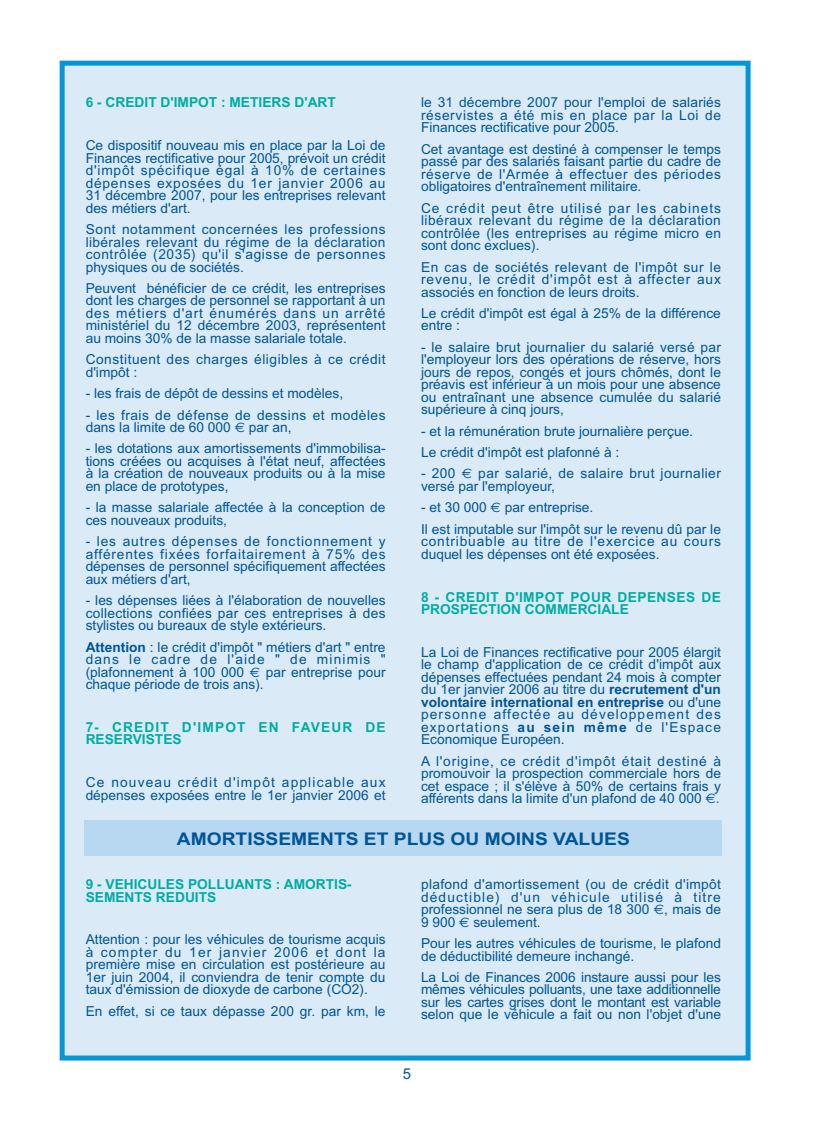
<style>
.page{position:relative;width:815px;height:1124px;background:#fff}
.page>*{position:absolute;margin:0;border:0;box-sizing:border-box;transform-origin:0 0}
.t1{font:700 17.5px "Arial";color:#005595;scale:1.1 1}
.t2{font:15px "Arial";color:#005595}
.t3{font:13.75px/12.5px "Arial";color:#005595;text-align:justify}
.t4{font:700 13.75px/12.5px "Arial";color:#00aca2}
.t5{font:13.75px/12.5px "Arial";letter-spacing:.035em;color:#005595}
.t6{font:13.75px/12.5px "Arial";letter-spacing:.06em;color:#005595}
.t7{font:13.75px/12.5px "Arial";letter-spacing:.03em;color:#005595}
.t8{font:700 13.75px/12.5px "Arial";letter-spacing:.085em;color:#00aca2}
.s1{font-family:"Euro Sans"}
.s2{font-weight:700}
</style>
<div class="page">
<div style="left:62px;top:63px;width:686px;height:994px;background:#daeaf7"></div>
<div style="left:60px;top:61px;width:691px;height:999px;border:5px solid #0696d7"></div>
<div style="left:84px;top:820px;width:638px;height:35px;background:#b8d7f0"></div>
<p class="t4" style="left:86px;top:98px;width:252px">6 - CREDIT D'IMPOT : METIERS D'ART</p>
<p class="t3" style="left:86px;top:140px;width:301px">Ce dispositif nouveau mis en place par la Loi de Finances rectificative pour 2005, prévoit un crédit d'impôt spécifique égal à 10% de certaines dépenses exposées du 1er janvier 2006 au 31 décembre 2007, pour les entreprises relevant des métiers d'art.</p>
<p class="t3" style="left:86px;top:224px;width:301px">Sont notamment concernées les professions libérales relevant du régime de la déclaration contrôlée (2035) qu'il s'agisse de personnes physiques ou de sociétés.</p>
<p class="t3" style="left:86px;top:283px;width:301px">Peuvent bénéficier de ce crédit, les entreprises dont les charges de personnel se rapportant à un des métiers d'art énumérés dans un arrêté ministériel du 12 décembre 2003, représentent au moins 30% de la masse salariale totale.</p>
<p class="t5" style="left:86px;top:354px;width:301px">Constituent des charges éligibles à ce crédit d'impôt :</p>
<p class="t3" style="left:86px;top:388px;width:259px">- les frais de dépôt de dessins et modèles,</p>
<p class="t5" style="left:86px;top:410px;width:301px">- les frais de défense de dessins et modèles dans la limite de 60 000 <span class="s1">€</span> par an,</p>
<p class="t3" style="left:86px;top:443px;width:301px">- les dotations aux amortissements d'immobilisa&shy;tions créées ou acquises à l'état neuf, affectées à la création de nouveaux produits ou à la mise en place de prototypes,</p>
<p class="t3" style="left:86px;top:502px;width:301px">- la masse salariale affectée à la conception de ces nouveaux produits,</p>
<p class="t3" style="left:86px;top:536px;width:301px">- les autres dépenses de fonctionnement y afférentes fixées forfaitairement à 75% des dépenses de personnel spécifiquement affectées aux métiers d'art,</p>
<p class="t3" style="left:86px;top:595px;width:301px">- les dépenses liées à l'élaboration de nouvelles collections confiées par ces entreprises à des stylistes ou bureaux de style extérieurs.</p>
<p class="t3" style="left:86px;top:641px;width:301px"><span class="s2">Attention</span> : le crédit d'impôt " métiers d'art " entre dans le cadre de l'aide " de minimis " (plafonnement à 100 000 <span class="s1">€</span> par entreprise pour chaque période de trois ans).</p>
<p class="t8" style="left:86px;top:722px;width:301px">7- CREDIT D'IMPOT EN FAVEUR DE<br>RESERVISTES</p>
<p class="t3" style="left:86px;top:777px;width:301px">Ce nouveau crédit d'impôt applicable aux dépenses exposées entre le 1er janvier 2006 et</p>
<p class="t3" style="left:421px;top:98px;width:301px">le 31 décembre 2007 pour l'emploi de salariés réservistes a été mis en place par la Loi de Finances rectificative pour 2005.</p>
<p class="t3" style="left:421px;top:144px;width:301px">Cet avantage est destiné à compenser le temps passé par des salariés faisant partie du cadre de réserve de l'Armée à effectuer des périodes obligatoires d'entraînement militaire.</p>
<p class="t3" style="left:421px;top:203px;width:301px">Ce crédit peut être utilisé par les cabinets libéraux relevant du régime de la déclaration contrôlée (les entreprises au régime micro en sont donc exclues).</p>
<p class="t3" style="left:421px;top:262px;width:301px">En cas de sociétés relevant de l'impôt sur le revenu, le crédit d'impôt est à affecter aux associés en fonction de leurs droits.</p>
<p class="t3" style="left:421px;top:308px;width:301px">Le crédit d'impôt est égal à 25% de la différence entre :</p>
<p class="t3" style="left:421px;top:342px;width:301px">- le salaire brut journalier du salarié versé par l'employeur lors des opérations de réserve, hors jours de repos, congés et jours chômés, dont le préavis est inférieur à un mois pour une absence ou entraînant une absence cumulée du salarié supérieure à cinq jours,</p>
<p class="t3" style="left:421px;top:421px;width:274px;line-height:21.4px">- et la rémunération brute journalière perçue.<br>Le crédit d'impôt est plafonné à :</p>
<p class="t7" style="left:421px;top:468px;width:301px">- 200 <span class="s1">€</span> par salarié, de salaire brut journalier versé par l'employeur,</p>
<p class="t3" style="left:421px;top:498px;width:301px;line-height:21.4px">- et 30 000 <span class="s1">€</span> par entreprise.<br>Il est imputable sur l'impôt sur le revenu dû par le</p>
<p class="t6" style="left:421px;top:536px;width:301px">contribuable au titre de l'exercice au cours duquel les dépenses ont été exposées.</p>
<p class="t4" style="left:421px;top:591px;width:301px">8 - CREDIT D'IMPOT POUR DEPENSES DE<br>PROSPECTION COMMERCIALE</p>
<p class="t3" style="left:421px;top:647px;width:301px">La Loi de Finances rectificative pour 2005 élargit le champ d'application de ce crédit d'impôt aux dépenses effectuées pendant 24 mois à compter du 1er janvier 2006 au titre du <span class="s2">recrutement d'un volontaire international en entreprise</span> ou d'une personne affectée au développement des exportations <span class="s2">au sein même</span> de l'Espace Economique Européen.</p>
<p class="t3" style="left:421px;top:755px;width:301px">A l'origine, ce crédit d'impôt était destiné à promouvoir la prospection commerciale hors de cet espace ; il s'élève à 50% de certains frais y afférents dans la limite d'un plafond de 40 000 <span class="s1">€</span>.</p>
<p class="t1" style="left:177px;top:832px;width:413px">AMORTISSEMENTS ET PLUS OU MOINS VALUES</p>
<p class="t4" style="left:86px;top:879px;width:268px">9 - VEHICULES POLLUANTS : AMORTIS-<br>SEMENTS REDUITS</p>
<p class="t3" style="left:86px;top:934px;width:301px">Attention : pour les véhicules de tourisme acquis à compter du 1er janvier 2006 et dont la première mise en circulation est postérieure au 1er juin 2004, il conviendra de tenir compte du taux d'émission de dioxyde de carbone (CO2).</p>
<p class="t3" style="left:86px;top:1005px;width:301px">En effet, si ce taux dépasse 200 gr. par km, le</p>
<p class="t3" style="left:421px;top:879px;width:301px">plafond d'amortissement (ou de crédit d'impôt déductible) d'un véhicule utilisé à titre professionnel ne sera plus de 18 300 <span class="s1">€</span>, mais de 9 900 <span class="s1">€</span> seulement.</p>
<p class="t3" style="left:421px;top:938px;width:301px">Pour les autres véhicules de tourisme, le plafond de déductibilité demeure inchangé.</p>
<p class="t3" style="left:421px;top:972px;width:301px">La Loi de Finances 2006 instaure aussi pour les mêmes véhicules polluants, une taxe additionnelle sur les cartes grises dont le montant est variable selon que le véhicule a fait ou non l'objet d'une</p>
<p class="t2" style="left:403px;top:1068px;width:10px">5</p>
</div>
